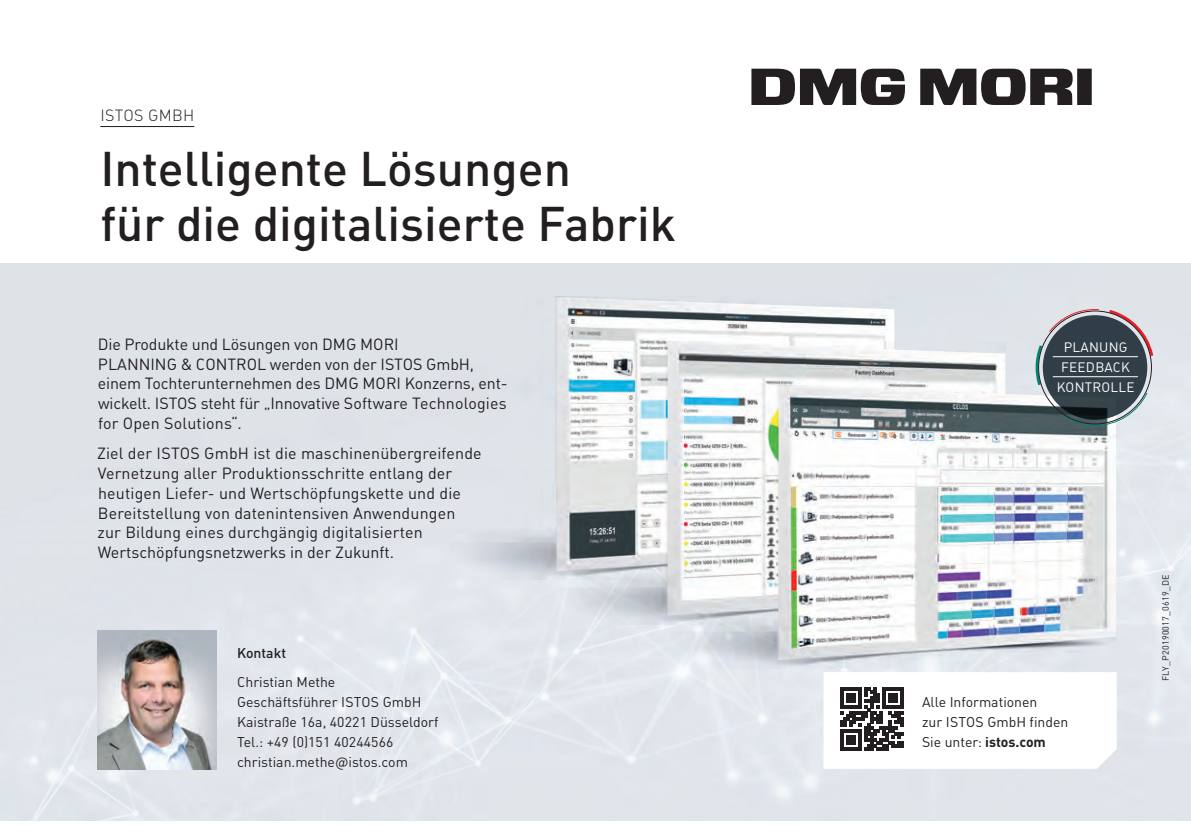
<style>
.page{position:relative;width:1191px;height:840px;background:#fff}
.page>*{position:absolute;margin:0;border:0;box-sizing:border-box;transform-origin:0 0}
.t1{font:500 48px/54.6px "DIN Pro";color:#231f20}
.t2{font:16px/19.8px "DIN Pro";letter-spacing:.005em;color:#231f20}
.t3{font:300 16px "DIN Pro";letter-spacing:.02em;color:#231f20}
.t4{font:14px/19.8px "DIN Pro";color:#231f20}
.t5{font:500 14px "DIN Pro";letter-spacing:-.005em;color:#231f20}
.t6{font:13.6px/20px "DIN Pro";letter-spacing:.02em;color:#fff;text-align:center}
.t7{font:9px "DIN Pro";letter-spacing:.025em;color:#231f20}
.s1{font-weight:700}
</style>
<div class="page">
<div style="left:0;top:264px;width:1190px;height:555px;background:#dfe4ea"></div>
<img style="left:449px;top:297px;width:446px;height:282px">
<img style="left:556px;top:297px;width:338px;height:274px">
<img style="left:560px;top:341px;width:111px;height:282px">
<img style="left:667px;top:341px;width:338px;height:274px">
<img style="left:671px;top:385px;width:445px;height:283px">
<img style="left:778px;top:386px;width:338px;height:273px">
<img style="left:98px;top:629px;width:119px;height:139px">
<hr style="left:100px;top:126px;width:94px;height:1px;background:#231f20">
<svg style="left:823px;top:671px;width:293px;height:97px"></svg>
<svg style="left:920px;top:69px;width:171px;height:36px"></svg>
<svg style="left:751px;top:69px;width:154px;height:36px"></svg>
<svg style="left:1107px;top:309px;width:46px;height:48px"></svg>
<svg style="left:1035px;top:343px;width:9px;height:43px"></svg>
<svg style="left:1049px;top:309px;width:50px;height:23px"></svg>
<svg style="left:1062px;top:392px;width:85px;height:33px"></svg>
<svg style="left:1042px;top:315px;width:105px;height:104px;background:#323f47"></svg>
<hr style="left:1052px;top:356px;width:85px;height:1px;background:#fff">
<hr style="left:1052px;top:376px;width:85px;height:1px;background:#fff">
<p class="t3" style="left:100px;top:103px;width:95px">ISTOS GMBH</p>
<h1 class="t1" style="left:100px;top:138px;width:577px">Intelligente Lösungen<br>für die digitalisierte Fabrik</h1>
<p class="t2" style="left:98px;top:333px;width:411px">Die Produkte und Lösungen von DMG MORI<br>PLANNING &amp; CONTROL werden von der ISTOS GmbH, einem Tochterunternehmen des DMG MORI Konzerns, ent&shy;wickelt. ISTOS steht für „Innovative Software Technologies for Open Solutions“.</p>
<p class="t2" style="left:97px;top:442px;width:386px">Ziel der ISTOS GmbH ist die maschinenübergreifende Vernetzung aller Produktionsschritte entlang der heutigen Liefer- und Wertschöpfungskette und die Bereitstellung von datenintensiven Anwendungen zur Bildung eines durchgängig digitalisierten Wertschöpfungsnetzwerks in der Zukunft.</p>
<p class="t5" style="left:237px;top:641px;width:50px">Kontakt</p>
<p class="t4" style="left:237px;top:671px;width:203px">Christian Methe<br>Geschäftsführer ISTOS GmbH<br>Kaistraße 16a, 40221 Düsseldorf<br>Tel.: +49 (0)151 40244566 christian.methe@istos.com</p>
<p class="t6" style="left:1056px;top:335px;width:79px">PLANUNG<br>FEEDBACK<br>KONTROLLE</p>
<p class="t4" style="left:922px;top:691px;width:148px">Alle Informationen<br>zur ISTOS GmbH finden<br>Sie unter: <span class="s1">istos.com</span></p>
<p class="t7" style="left:1158px;top:680px;width:108px;rotate:-90deg">FLY_P20190017_0619_DE</p>
</div>
